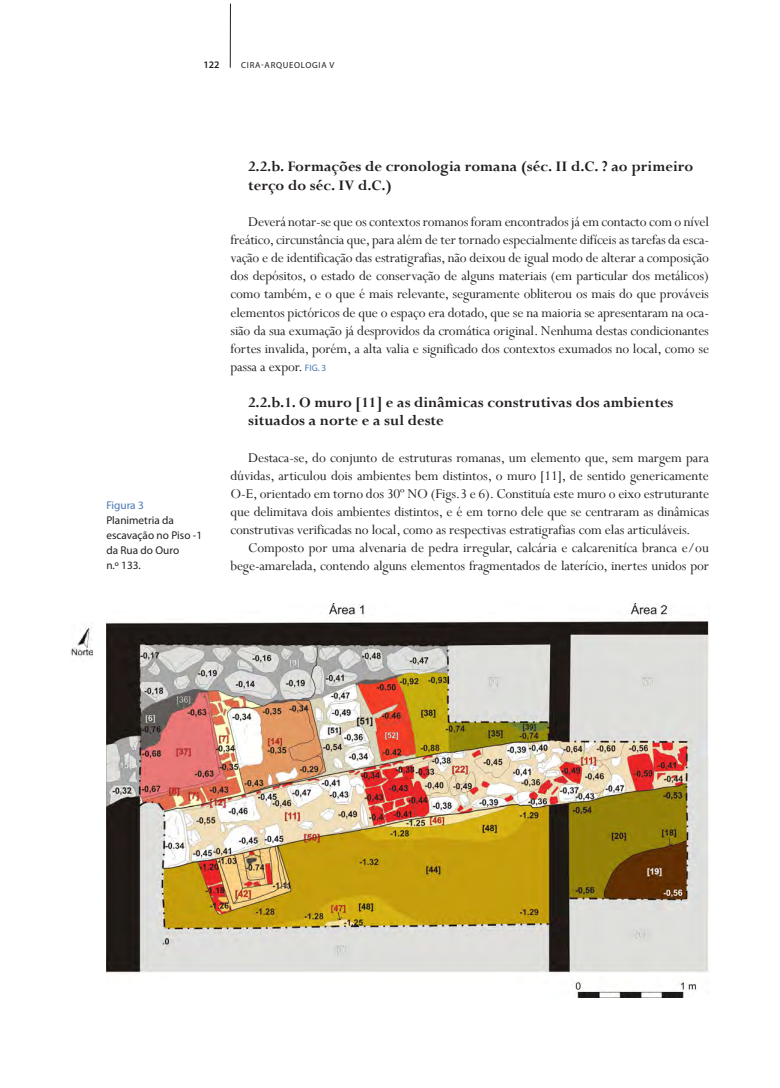
<style>
.page{position:relative;width:780px;height:1088px;background:#fff}
.page>*{position:absolute;margin:0;border:0;box-sizing:border-box;transform-origin:0 0}
.SubSubTit{font:700 16.25px/18.1px "Perpetua";color:#231f20}
.TextoRevista{font:15px/18.1px "Perpetua";letter-spacing:-.01em;color:#231f20;text-align:justify}
.legenda{font:11.25px/15px "Myriad Pro";color:#231f20}
.legenda-2{font:11.25px "Myriad Pro";color:#4877b2}
.t1{font:600 10px "Myriad Pro";color:#231f20}
.t2{font:8.75px "Myriad Pro";letter-spacing:.08em;color:#231f20}
.s1{font-family:"Myriad Pro";font-size:9.38px;color:#4877b2}
</style>
<div class="page">
<hr style="left:230px;top:4px;width:1px;height:64px;background:#231f20">
<img style="left:106px;top:603px;width:603px;height:395px">
<img style="left:70px;top:625px;width:23px;height:33px">
<p class="t1" style="left:203px;top:58px;width:18px">122</p>
<p class="t2" style="left:241px;top:59px;width:95px">CIRA-ARQUEOLOGIA V</p>
<p class="legenda-2" style="left:106px;top:498px;width:39px">Figura 3</p>
<p class="legenda" style="left:106px;top:513px;width:97px">Planimetria da escavação no Piso -1 da Rua do Ouro</p>
<p class="legenda" style="left:106px;top:558px;width:36px">n.º 133.</p>
<p class="SubSubTit" style="left:248px;top:157px;width:446px">2.2.b. Formações de cronologia romana (séc. II d.C. ? ao primeiro terço do séc. IV d.C.)</p>
<p class="TextoRevista" style="left:230px;top:212px;width:480px;text-indent:18px">Deverá notar-se que os contextos romanos foram encontrados já em contacto com o nível freático, circunstância que, para além de ter tornado especialmente difíceis as tarefas da esca&shy;vação e de identificação das estratigrafias, não deixou de igual modo de alterar a composição dos depósitos, o estado de conservação de alguns materiais (em particular dos metálicos) como também, e o que é mais relevante, seguramente obliterou os mais do que prováveis elementos pictóricos de que o espaço era dotado, que se na maioria se apresentaram na oca&shy;sião da sua exumação já desprovidos da cromática original. Nenhuma destas condicionantes fortes invalida, porém, a alta valia e significado dos contextos exumados no local, como se passa a expor. <span class="s1">FIG. 3</span></p>
<p class="SubSubTit" style="left:248px;top:393px;width:427px">2.2.b.1. O muro [11] e as dinâmicas construtivas dos ambientes situados a norte e a sul deste</p>
<p class="TextoRevista" style="left:230px;top:448px;width:480px;text-indent:18px">Destaca-se, do conjunto de estruturas romanas, um elemento que, sem margem para dúvidas, articulou dois ambientes bem distintos, o muro [11], de sentido genericamente O-E, orientado em torno dos 30º NO (Figs.3 e 6). Constituía este muro o eixo estruturante que delimitava dois ambientes distintos, e é em torno dele que se centraram as dinâmicas construtivas verificadas no local, como as respectivas estratigrafias com elas articuláveis.</p>
<p class="TextoRevista" style="left:230px;top:538px;width:480px;text-align:right">Composto por uma alvenaria de pedra irregular, calcária e calcarenitíca branca e/ou bege-amarelada, contendo alguns elementos fragmentados de laterício, inertes unidos por</p>
</div>
